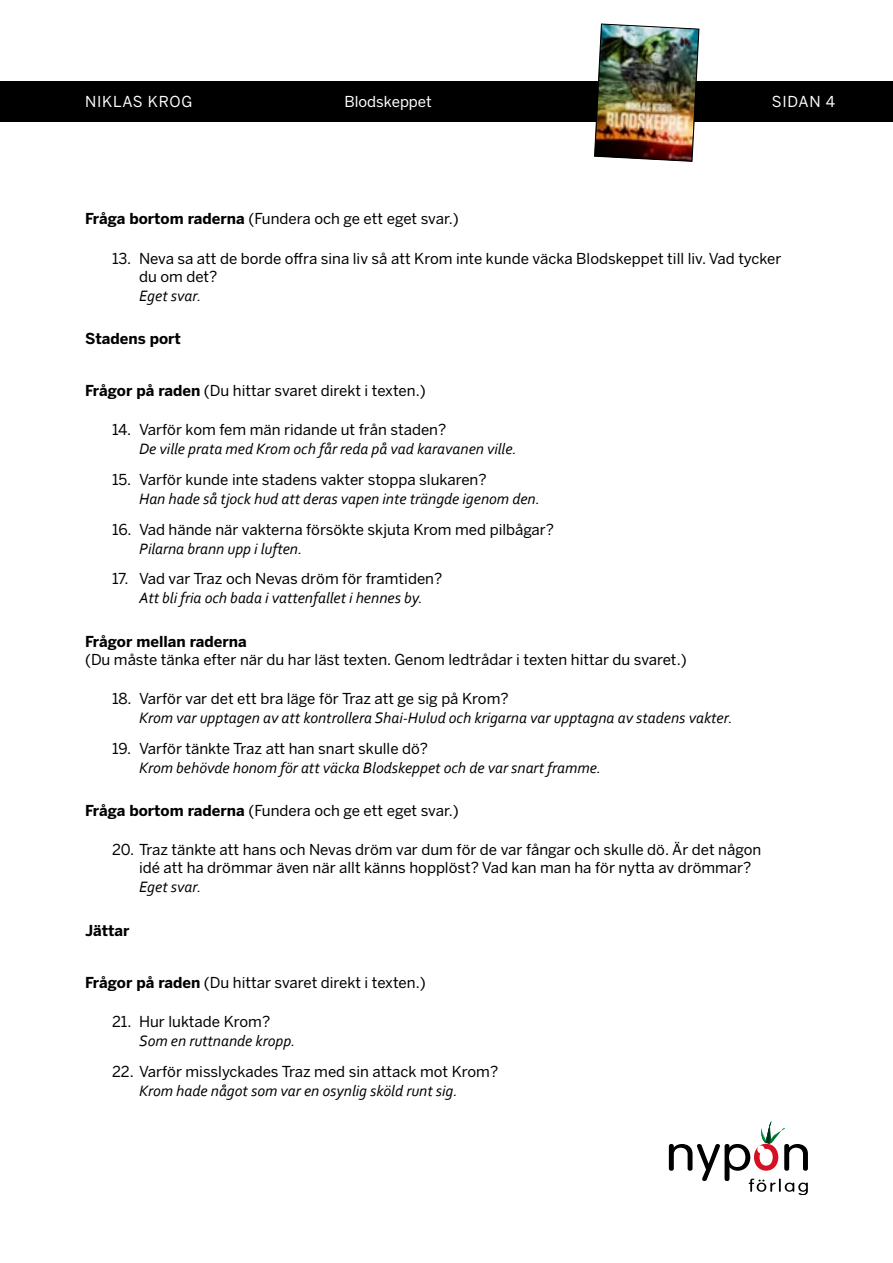
<style>
.page{position:relative;width:893px;height:1263px;background:#fff}
.page>*{position:absolute;margin:0;border:0;box-sizing:border-box;transform-origin:0 0}
.t1{font:italic 15.75px "Corbel";color:#000}
.t2{font:15px/18px "Benton Sans";color:#000}
.t3{font:700 15px "Benton Sans";color:#000}
.t4{font:15px "Benton Sans";color:#fff}
.t5{font:15px "Benton Sans";letter-spacing:.05em;color:#fff}
.t6{font:15px "Benton Sans";letter-spacing:.02em;color:#fff}
.s1{font-weight:700}
</style>
<div class="page">
<div style="left:0;top:81px;width:893px;height:40px;background:#000"></div>
<svg style="left:669px;top:1121px;width:139px;height:74px"></svg>
<img style="left:594px;top:23px;width:105px;height:139px">
<p class="t5" style="left:85px;top:93px;width:109px">NIKLAS KROG</p>
<p class="t4" style="left:344px;top:93px;width:89px">Blodskeppet</p>
<p class="t6" style="left:772px;top:93px;width:65px">SIDAN 4</p>
<p class="t2" style="left:85px;top:210px;width:375px"><span class="s1">Fråga bortom raderna</span> (Fundera och ge ett eget svar.)</p>
<p class="t2" style="left:139px;top:249px;width:644px;text-indent:-27px">13. Neva sa att de borde offra sina liv så att Krom inte kunde väcka Blodskeppet till liv. Vad tycker du om det?</p>
<p class="t1" style="left:139px;top:286px;width:64px">Eget svar.</p>
<p class="t3" style="left:85px;top:330px;width:98px">Stadens port</p>
<p class="t2" style="left:85px;top:382px;width:342px"><span class="s1">Frågor på raden</span> (Du hittar svaret direkt i texten.)</p>
<p class="t2" style="left:112px;top:421px;width:336px">14. Varför kom fem män ridande ut från staden?</p>
<p class="t1" style="left:139px;top:439px;width:379px">De ville prata med Krom och får reda på vad karavanen ville.</p>
<p class="t2" style="left:112px;top:471px;width:376px">15. Varför kunde inte stadens vakter stoppa slukaren?</p>
<p class="t1" style="left:139px;top:489px;width:402px">Han hade så tjock hud att deras vapen inte trängde igenom den.</p>
<p class="t2" style="left:112px;top:521px;width:444px">16. Vad hände när vakterna försökte skjuta Krom med pilbågar?</p>
<p class="t1" style="left:139px;top:539px;width:165px">Pilarna brann upp i luften.</p>
<p class="t2" style="left:112px;top:570px;width:332px">17. Vad var Traz och Nevas dröm för framtiden?</p>
<p class="t1" style="left:139px;top:588px;width:285px">Att bli fria och bada i vattenfallet i hennes by.</p>
<p class="t3" style="left:85px;top:633px;width:163px">Frågor mellan raderna</p>
<p class="t2" style="left:85px;top:651px;width:603px">(Du måste tänka efter när du har läst texten. Genom ledtrådar i texten hittar du svaret.)</p>
<p class="t2" style="left:112px;top:690px;width:398px">18. Varför var det ett bra läge för Traz att ge sig på Krom?</p>
<p class="t1" style="left:139px;top:708px;width:595px">Krom var upptagen av att kontrollera Shai-Hulud och krigarna var upptagna av stadens vakter.</p>
<p class="t2" style="left:112px;top:739px;width:318px">19. Varför tänkte Traz att han snart skulle dö?</p>
<p class="t1" style="left:139px;top:758px;width:464px">Krom behövde honom för att väcka Blodskeppet och de var snart framme.</p>
<p class="t2" style="left:85px;top:802px;width:375px"><span class="s1">Fråga bortom raderna</span> (Fundera och ge ett eget svar.)</p>
<p class="t2" style="left:139px;top:841px;width:624px;text-indent:-27px">20. Traz tänkte att hans och Nevas dröm var dum för de var fångar och skulle dö. Är det någon idé att ha drömmar även när allt känns hopplöst? Vad kan man ha för nytta av drömmar?</p>
<p class="t1" style="left:139px;top:877px;width:64px">Eget svar.</p>
<p class="t3" style="left:85px;top:922px;width:46px">Jättar</p>
<p class="t2" style="left:85px;top:974px;width:342px"><span class="s1">Frågor på raden</span> (Du hittar svaret direkt i texten.)</p>
<p class="t2" style="left:112px;top:1013px;width:160px">21. Hur luktade Krom?</p>
<p class="t1" style="left:139px;top:1031px;width:158px">Som en ruttnande kropp.</p>
<p class="t2" style="left:112px;top:1063px;width:388px">22. Varför misslyckades Traz med sin attack mot Krom?</p>
<p class="t1" style="left:139px;top:1081px;width:320px">Krom hade något som var en osynlig sköld runt sig.</p>
</div>
